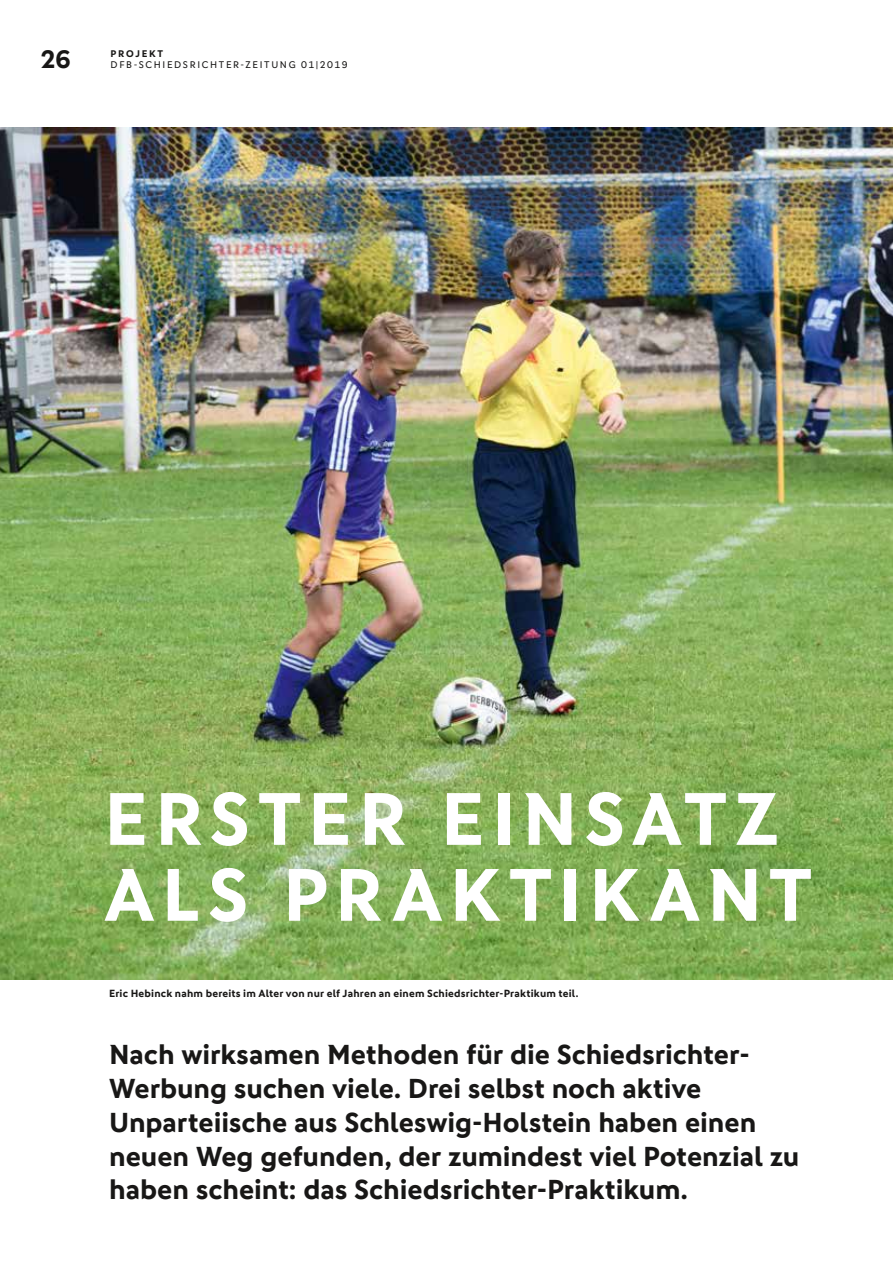
<style>
.page{position:relative;width:893px;height:1263px;background:#fff}
.page>*{position:absolute;margin:0;border:0;box-sizing:border-box;transform-origin:0 0}
.t1{font:700 75px/75.9px "DFB Sans";letter-spacing:.09em;color:#fff}
.t2{font:700 27.75px/33.8px "DFB Sans";letter-spacing:-.005em;color:#181716}
.t3{font:700 25.5px "DFB Sans";color:#181716}
.t4{font:700 10.5px "DFB Sans";letter-spacing:.015em;color:#181716}
.t5{font:9.75px "DFB Sans";letter-spacing:.17em;color:#181716}
.t6{font:700 9.75px "DFB Sans";letter-spacing:.175em;color:#181716}
</style>
<div class="page">
<img style="left:0;top:128px;width:893px;height:852px">
<p class="t3" style="left:40px;top:44px;width:32px">26</p>
<p class="t6" style="left:111px;top:47px;width:54px">PROJEKT</p>
<p class="t5" style="left:111px;top:59px;width:239px">DFB-SCHIEDSRICHTER-ZEITUNG 01|2019</p>
<h1 class="t1" style="left:104px;top:780px;width:710px">ERSTER EINSATZ<br>ALS PRAKTIKANT</h1>
<p class="t4" style="left:109px;top:987px;width:471px">Eric Hebinck nahm bereits im Alter von nur elf Jahren an einem Schiedsrichter-Praktikum teil.</p>
<p class="t2" style="left:109px;top:1037px;width:692px">Nach wirksamen Methoden für die Schiedsrichter-Werbung suchen viele. Drei selbst noch aktive Unparteiische aus Schleswig-Holstein haben einen neuen Weg gefunden, der zumindest viel Potenzial zu haben scheint: das Schiedsrichter-Praktikum.</p>
</div>
